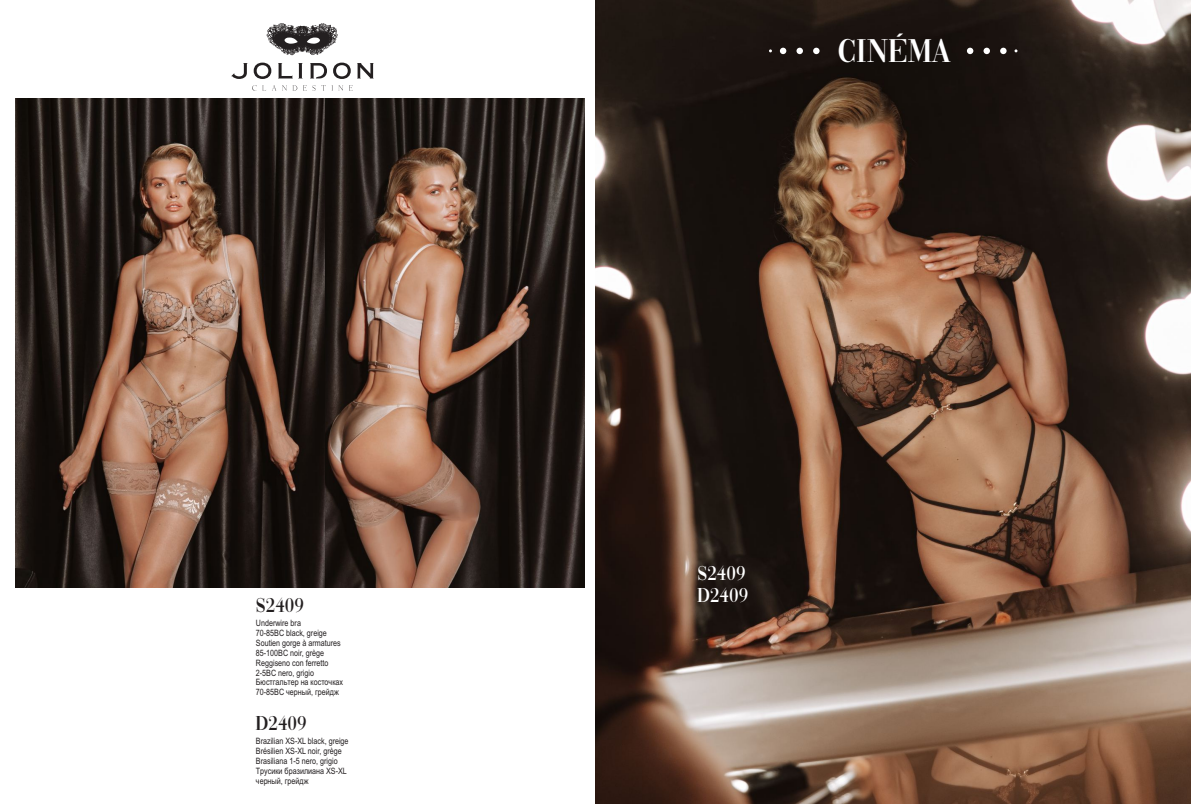
<style>
.page{position:relative;width:1191px;height:804px;background:#fff}
.page>*{position:absolute;margin:0;border:0;box-sizing:border-box;transform-origin:0 0}
.t1{font:34.3px "Vogue";color:#fff}
.t2{font:21px "Vogue";color:#fff}
.t3{font:21px "Vogue";color:#231f20}
.t4{font:13.21px "Ebrima";color:#fff;scale:3.63 1}
.t5{font:8.75px/9.9px "Arial Narrow";color:#231f20}
</style>
<div class="page">
<img style="left:324px;top:99px;width:261px;height:488px">
<img style="left:595px;top:0;width:595px;height:804px">
<img style="left:16px;top:99px;width:308px;height:488px">
<svg style="left:780px;top:48px;width:6px;height:6px"></svg>
<div style="left:796px;top:48px;width:7px;height:6px;background:#fff;border-radius:50%"></div>
<svg style="left:813px;top:48px;width:6px;height:6px"></svg>
<svg style="left:1000px;top:48px;width:6px;height:6px"></svg>
<div style="left:983px;top:48px;width:7px;height:6px;background:#fff;border-radius:50%"></div>
<svg style="left:967px;top:48px;width:6px;height:6px"></svg>
<svg style="left:231px;top:63px;width:143px;height:16px"></svg>
<svg style="left:252px;top:85px;width:14px;height:6px"></svg>
<svg style="left:272px;top:85px;width:4px;height:6px"></svg>
<svg style="left:282px;top:85px;width:15px;height:6px"></svg>
<svg style="left:303px;top:85px;width:12px;height:6px"></svg>
<svg style="left:332px;top:85px;width:11px;height:6px"></svg>
<svg style="left:349px;top:85px;width:4px;height:6px"></svg>
<svg style="left:266px;top:23px;width:72px;height:32px"></svg>
<h2 class="t3" style="left:256px;top:597px;width:50px">S2409</h2>
<p class="t5" style="left:256px;top:618px;width:89px">Underwire bra<br>70-85BC black, greige<br>Soutien gorge à armatures<br>85-100BC noir, grège<br>Reggiseno con ferretto<br>2-5BC nero, grigio<br>Бюстгальтер на косточках<br>70-85BC черный, грейдж</p>
<h2 class="t3" style="left:255px;top:715px;width:53px">D2409</h2>
<p class="t5" style="left:256px;top:736px;width:94px">Brazilian XS-XL black, greige<br>Brésilien XS-XL noir, grège<br>Brasiliana 1-5 nero, grigio<br>Трусики бразилиана XS-XL черный, грейдж</p>
<h3 class="t4" style="left:895px;top:25px;width:4px">,</h3>
<h1 class="t1" style="left:837px;top:39px;width:114px">CINEMA</h1>
<h2 class="t2" style="left:697px;top:565px;width:50px">S2409</h2>
<h2 class="t2" style="left:697px;top:588px;width:53px">D2409</h2>
</div>
